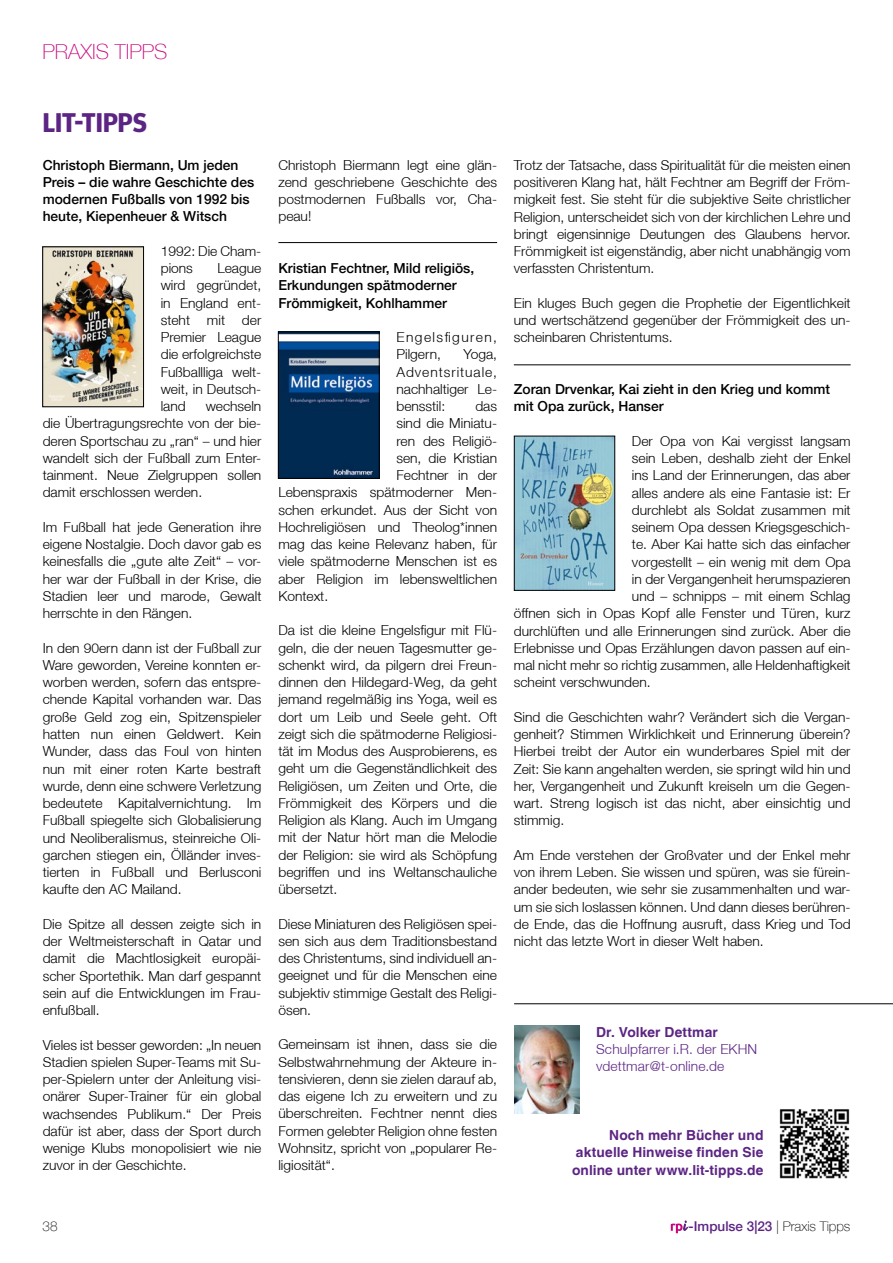
<style>
.page{position:relative;width:893px;height:1263px;background:#fff}
.page>*{position:absolute;margin:0;border:0;box-sizing:border-box;transform-origin:0 0}
.t1{font:700 27px "Meta Headline OT";color:#5c2483}
.t2{font:100 21px "Helvetica Neue LT";color:#c80b7f}
.t3{font:300 13.8px/17.2px "Helvetica Neue LT";color:#000;text-align:justify}
.t4{font:500 13.8px/17.2px "Helvetica Neue LT";color:#000}
.t5{font:700 13.8px/17.2px "Helvetica LT";letter-spacing:.01em;color:#5c2483;text-align:justify}
.t6{font:300 13.8px/17.2px "Helvetica Neue LT";letter-spacing:.01em;color:#5c2483}
.t7{font:300 13.8px/17.2px "Helvetica Neue LT";letter-spacing:.105em;color:#000}
.t8{font:500 13.5px "Helvetica Neue LT";color:#5c2483}
.t9{font:100 13.5px "Helvetica Neue LT";color:#000}
.s1{font-weight:100;color:#000}
</style>
<div class="page">
<svg style="left:671px;top:1220px;width:18px;height:13px"></svg>
<hr style="left:278px;top:242px;width:219px;height:1px;background:#000">
<hr style="left:514px;top:365px;width:337px;height:1px;background:#000">
<hr style="left:514px;top:1003px;width:379px;height:1px;background:#000">
<img style="left:45px;top:249px;width:97px;height:156px">
<div style="left:43px;top:247px;width:101px;height:160px;border:1px solid #000"></div>
<img style="left:516px;top:438px;width:97px;height:150px">
<div style="left:514px;top:436px;width:101px;height:154px;border:1px solid #000"></div>
<img style="left:280px;top:334px;width:97px;height:143px">
<div style="left:278px;top:332px;width:101px;height:147px;border:1px solid #000"></div>
<img style="left:514px;top:1026px;width:65px;height:88px">
<img style="left:779px;top:1109px;width:71px;height:70px">
<h2 class="t2" style="left:43px;top:40px;width:126px">PRAXIS TIPPS</h2>
<h1 class="t1" style="left:43px;top:107px;width:105px">LIT-TIPPS</h1>
<p class="t4" style="left:43px;top:156px;width:213px">Christoph Biermann, Um jeden<br>Preis – die wahre Geschichte des modernen Fußballs von 1992 bis heute, Kiepenheuer &amp; Witsch</p>
<p class="t3" style="left:161px;top:242px;width:102px">1992: Die Cham&shy;pions</p>
<p class="t3" style="left:161px;top:259px;width:102px;text-indent:57px">League wird gegründet, in England ent&shy;steht mit der Premier League die erfolgreichste Fußballliga welt&shy;weit, in Deutsch&shy;land</p>
<p class="t3" style="left:43px;top:397px;width:220px;text-indent:163px">wechseln die Übertragungsrechte von der bie&shy;deren Sportschau zu „ran“ – und hier wandelt sich der Fußball zum Enter&shy;tainment. Neue Zielgruppen sollen damit erschlossen werden.</p>
<p class="t3" style="left:43px;top:518px;width:220px">Im Fußball hat jede Generation ihre eigene Nostalgie. Doch davor gab es keinesfalls die „gute alte Zeit“ – vor&shy;her war der Fußball in der Krise, die Stadien leer und marode, Gewalt herrschte in den Rängen.</p>
<p class="t3" style="left:43px;top:639px;width:220px">In den 90ern dann ist der Fußball zur Ware geworden, Vereine konnten er&shy;worben werden, sofern das entspre&shy;chende Kapital vorhanden war. Das große Geld zog ein, Spitzenspieler hatten nun einen Geldwert. Kein Wunder, dass das Foul von hinten nun mit einer roten Karte bestraft wurde, denn eine schwere Verletzung bedeutete Kapitalvernichtung. Im Fußball spiegelte sich Globalisierung und Neoliberalismus, steinreiche Oli&shy;garchen stiegen ein, Ölländer inves&shy;tierten in Fußball und Berlusconi kaufte den AC Mailand.</p>
<p class="t3" style="left:43px;top:915px;width:220px">Die Spitze all dessen zeigte sich in der Weltmeisterschaft in Qatar und damit die Machtlosigkeit europäi&shy;scher Sportethik. Man darf gespannt sein auf die Entwicklungen im Frau&shy;enfußball.</p>
<p class="t3" style="left:43px;top:1036px;width:220px">Vieles ist besser geworden: „In neuen Stadien spielen Super-Teams mit Su&shy;per-Spielern unter der Anleitung visi&shy;onärer Super-Trainer für ein global wachsendes Publikum.“ Der Preis dafür ist aber, dass der Sport durch wenige Klubs monopolisiert wie nie zuvor in der Geschichte.</p>
<p class="t3" style="left:278px;top:156px;width:220px">Christoph Biermann legt eine glän&shy;zend geschriebene Geschichte des postmodernen Fußballs vor, Cha&shy;peau!</p>
<p class="t4" style="left:278px;top:259px;width:197px">Kristian Fechtner, Mild religiös,<br>Erkundungen spätmoderner<br>Frömmigkeit, Kohlhammer</p>
<p class="t7" style="left:396px;top:328px;width:102px">Engelsfiguren,<br>Pilgern,</p>
<p class="t3" style="left:396px;top:345px;width:102px;text-indent:67px">Yoga, Adventsrituale, nachhaltiger Le&shy;bensstil:</p>
<p class="t3" style="left:475px;top:397px;width:23px">das</p>
<p class="t3" style="left:396px;top:414px;width:102px">sind die Miniatu-</p>
<p class="t3" style="left:396px;top:432px;width:102px">ren des Religiö-</p>
<p class="t3" style="left:396px;top:449px;width:102px">sen, die Kristian</p>
<p class="t3" style="left:396px;top:466px;width:102px">Fechtner in der</p>
<p class="t3" style="left:278px;top:483px;width:220px">Lebenspraxis spätmoderner Men-</p>
<p class="t3" style="left:278px;top:501px;width:220px">schen erkundet. Aus der Sicht von</p>
<p class="t3" style="left:278px;top:518px;width:220px">Hochreligiösen und Theolog*innen</p>
<p class="t3" style="left:278px;top:535px;width:220px">mag das keine Relevanz haben, für</p>
<p class="t3" style="left:278px;top:552px;width:220px">viele spätmoderne Menschen ist es</p>
<p class="t3" style="left:278px;top:570px;width:220px">aber Religion im lebensweltlichen</p>
<p class="t3" style="left:278px;top:587px;width:51px">Kontext.</p>
<p class="t3" style="left:278px;top:621px;width:220px">Da ist die kleine Engelsfigur mit Flü&shy;geln, die der neuen Tagesmutter ge&shy;schenkt wird, da pilgern drei Freun&shy;dinnen den Hildegard-Weg, da geht jemand regelmäßig ins Yoga, weil es dort um Leib und Seele geht. Oft zeigt sich die spätmoderne Religiosi&shy;tät im Modus des Ausprobierens, es geht um die Gegenständlichkeit des Religiösen, um Zeiten und Orte, die Frömmigkeit des Körpers und die Religion als Klang. Auch im Umgang mit der Natur hört man die Melodie der Religion: sie wird als Schöpfung begriffen und ins Weltanschauliche übersetzt.</p>
<p class="t3" style="left:278px;top:915px;width:220px">Diese Miniaturen des Religiösen spei&shy;sen sich aus dem Traditionsbestand des Christentums, sind individuell an&shy;geeignet und für die Menschen eine subjektiv stimmige Gestalt des Religi&shy;ösen.</p>
<p class="t3" style="left:278px;top:1035px;width:220px">Gemeinsam ist ihnen, dass sie die Selbstwahrnehmung der Akteure in&shy;tensivieren, denn sie zielen darauf ab, das eigene Ich zu erweitern und zu überschreiten. Fechtner nennt dies Formen gelebter Religion ohne festen Wohnsitz, spricht von „popularer Re&shy;ligiosität“.</p>
<p class="t3" style="left:514px;top:156px;width:338px">Trotz der Tatsache, dass Spiritualität für die meisten einen positiveren Klang hat, hält Fechtner am Begriff der Fröm&shy;migkeit fest. Sie steht für die subjektive Seite christlicher Religion, unterscheidet sich von der kirchlichen Lehre und bringt eigensinnige Deutungen des Glaubens hervor.<br>Frömmigkeit ist eigenständig, aber nicht unabhängig vom verfassten Christentum.</p>
<p class="t3" style="left:514px;top:294px;width:338px">Ein kluges Buch gegen die Prophetie der Eigentlichkeit und wertschätzend gegenüber der Frömmigkeit des un&shy;scheinbaren Christentums.</p>
<p class="t4" style="left:514px;top:380px;width:318px">Zoran Drvenkar, Kai zieht in den Krieg und kommt mit Opa zurück, Hanser</p>
<p class="t3" style="left:632px;top:432px;width:220px">Der Opa von Kai vergisst langsam</p>
<p class="t3" style="left:632px;top:449px;width:220px">sein Leben, deshalb zieht der Enkel</p>
<p class="t3" style="left:632px;top:466px;width:220px">ins Land der Erinnerungen, das aber</p>
<p class="t3" style="left:632px;top:484px;width:220px">alles andere als eine Fantasie ist: Er</p>
<p class="t3" style="left:632px;top:501px;width:220px">durchlebt als Soldat zusammen mit</p>
<p class="t3" style="left:632px;top:518px;width:220px">seinem Opa dessen Kriegsgeschich-</p>
<p class="t3" style="left:632px;top:535px;width:220px">te. Aber Kai hatte sich das einfacher</p>
<p class="t3" style="left:632px;top:553px;width:220px">vorgestellt – ein wenig mit dem Opa</p>
<p class="t3" style="left:632px;top:570px;width:220px">in der Vergangenheit herumspazieren</p>
<p class="t3" style="left:632px;top:587px;width:220px">und – schnipps – mit einem Schlag</p>
<p class="t3" style="left:514px;top:604px;width:338px">öffnen sich in Opas Kopf alle Fenster und Türen, kurz</p>
<p class="t3" style="left:514px;top:622px;width:338px">durchlüften und alle Erinnerungen sind zurück. Aber die</p>
<p class="t3" style="left:514px;top:639px;width:338px">Erlebnisse und Opas Erzählungen davon passen auf ein-</p>
<p class="t3" style="left:514px;top:656px;width:338px">mal nicht mehr so richtig zusammen, alle Heldenhaftigkeit</p>
<p class="t3" style="left:514px;top:673px;width:138px">scheint verschwunden.</p>
<p class="t3" style="left:514px;top:708px;width:338px">Sind die Geschichten wahr? Verändert sich die Vergan&shy;genheit? Stimmen Wirklichkeit und Erinnerung überein?<br>Hierbei treibt der Autor ein wunderbares Spiel mit der Zeit: Sie kann angehalten werden, sie springt wild hin und her, Vergangenheit und Zukunft kreiseln um die Gegen&shy;wart. Streng logisch ist das nicht, aber einsichtig und stimmig.</p>
<p class="t3" style="left:514px;top:846px;width:338px">Am Ende verstehen der Großvater und der Enkel mehr von ihrem Leben. Sie wissen und spüren, was sie fürein&shy;ander bedeuten, wie sehr sie zusammenhalten und war&shy;um sie sich loslassen können. Und dann dieses berühren&shy;de Ende, das die Hoffnung ausruft, dass Krieg und Tod nicht das letzte Wort in dieser Welt haben.</p>
<p class="t5" style="left:596px;top:1023px;width:123px">Dr. Volker Dettmar</p>
<p class="t6" style="left:596px;top:1040px;width:163px">Schulpfarrer i.R. der EKHN vdettmar@t-online.de</p>
<p class="t5" style="left:572px;top:1126px;width:193px;text-indent:37px">Noch mehr Bücher und aktuelle Hinweise finden Sie online unter www.lit-tipps.de</p>
<p class="t9" style="left:43px;top:1218px;width:17px">38</p>
<p class="t8" style="left:689px;top:1218px;width:163px">-Impulse 3|23 <span class="s1">| Praxis Tipps</span></p>
</div>
